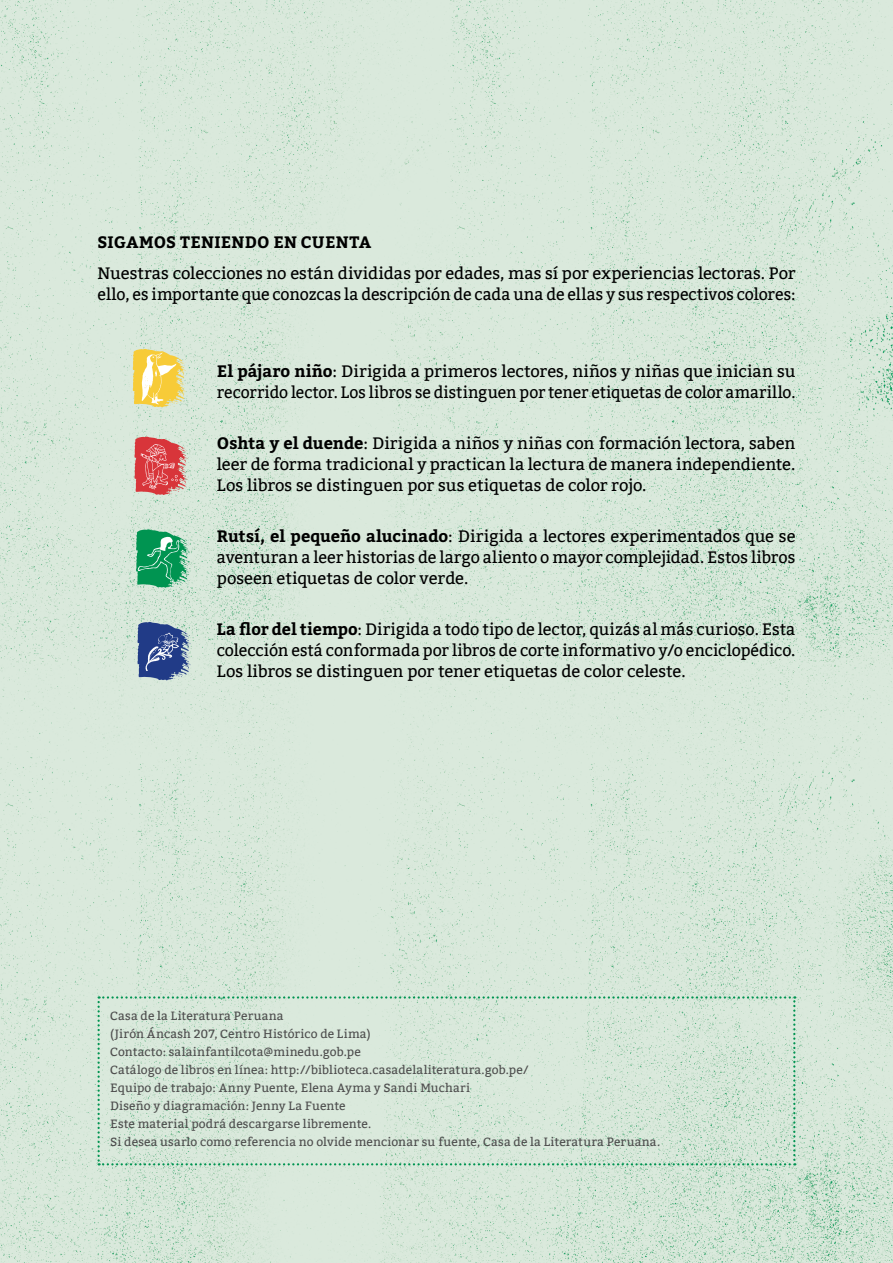
<style>
.page{position:relative;width:893px;height:1263px;background:#fff}
.page>*{position:absolute;margin:0;border:0;box-sizing:border-box;transform-origin:0 0}
.t1{font:16.5px/21px "Bitter";color:#000;text-align:justify}
.t2{font:700 16.5px "Bitter";letter-spacing:.015em;color:#000}
.t3{font:12px/18px "Bitter";letter-spacing:.015em;color:#4d4d4d}
.s1{font-weight:700}
</style>
<div class="page">
<img style="left:0;top:0;width:893px;height:1263px">
<svg style="left:98px;top:996px;width:697px;height:169px"></svg>
<svg style="left:133px;top:348px;width:54px;height:60px"></svg>
<svg style="left:135px;top:436px;width:53px;height:59px"></svg>
<svg style="left:136px;top:529px;width:54px;height:59px"></svg>
<svg style="left:138px;top:622px;width:53px;height:59px"></svg>
<p class="t2" style="left:98px;top:232px;width:276px">SIGAMOS TENIENDO EN CUENTA</p>
<p class="t1" style="left:98px;top:263px;width:699px">Nuestras colecciones no están divididas por edades, mas sí por experiencias lectoras. Por ello, es importante que conozcas la descripción de cada una de ellas y sus respectivos colores:</p>
<p class="t1" style="left:217px;top:361px;width:580px"><span class="s1">El pájaro niño</span>: Dirigida a primeros lectores, niños y niñas que inician su recorrido lector. Los libros se distinguen por tener etiquetas de color amarillo.</p>
<p class="t1" style="left:217px;top:433px;width:580px"><span class="s1">Oshta y el duende</span>: Dirigida a niños y niñas con formación lectora, saben leer de forma tradicional y practican la lectura de manera independiente.<br>Los libros se distinguen por sus etiquetas de color rojo.</p>
<p class="t1" style="left:217px;top:526px;width:580px"><span class="s1">Rutsí, el pequeño alucinado</span>: Dirigida a lectores experimentados que se aventuran a leer historias de largo aliento o mayor complejidad. Estos libros poseen etiquetas de color verde.</p>
<p class="t1" style="left:217px;top:619px;width:580px"><span class="s1">La flor del tiempo</span>: Dirigida a todo tipo de lector, quizás al más curioso. Esta colección está conformada por libros de corte informativo y/o enciclopédico.<br>Los libros se distinguen por tener etiquetas de color celeste.</p>
<p class="t3" style="left:110px;top:1007px;width:551px">Casa de la Literatura Peruana<br>(Jirón Áncash 207, Centro Histórico de Lima)<br>Contacto: salainfantilcota@minedu.gob.pe<br>Catálogo de libros en línea: http://biblioteca.casadelaliteratura.gob.pe/<br>Equipo de trabajo: Anny Puente, Elena Ayma y Sandi Muchari<br>Diseño y diagramación: Jenny La Fuente<br>Este material podrá descargarse libremente.<br>Si desea usarlo como referencia no olvide mencionar su fuente, Casa de la Literatura Peruana.</p>
</div>
